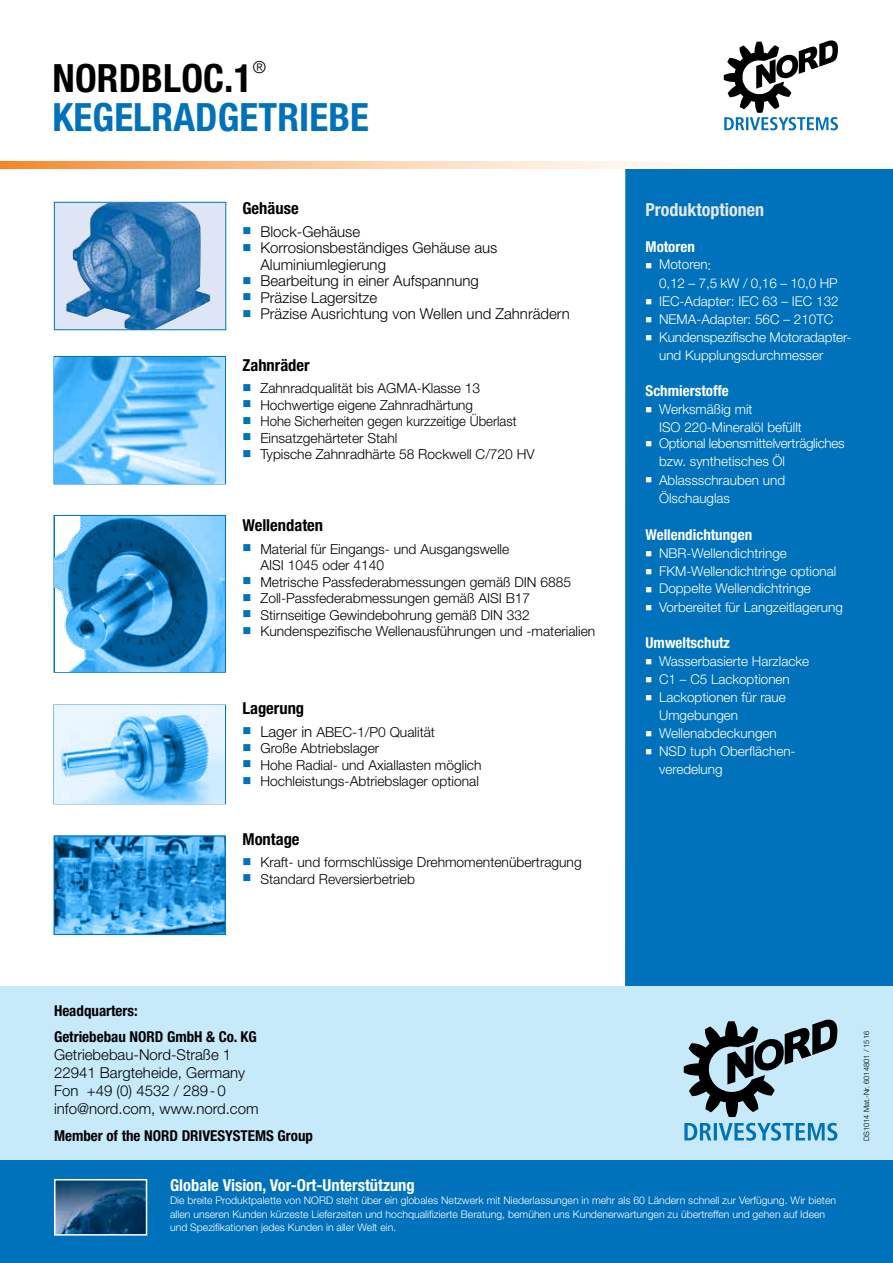
<style>
.page{position:relative;width:893px;height:1263px;background:#fff}
.page>*{position:absolute;margin:0;border:0;box-sizing:border-box;transform-origin:0 0}
.t1{font:700 condensed 39px "Helvetica Neue";letter-spacing:.005em;color:#0072bc}
.t2{font:700 condensed 39px "Helvetica Neue";letter-spacing:.005em;color:#000}
.t3{font:700 condensed 18px "Helvetica Neue";color:#e6e7e8}
.t4{font:300 16.65px "Helvetica Neue";color:#000}
.t5{font:700 condensed 16.5px "Helvetica Neue";color:#000}
.t6{font:700 condensed 16.5px "Helvetica Neue";color:#fff}
.t7{font:300 15px/18px "Helvetica Neue";color:#000}
.t8{font:700 condensed 15px/26.5px "Helvetica Neue";color:#000}
.t9{font:700 condensed 15px "Helvetica Neue";color:#fff}
.t10{font:300 13.8px/16.5px "Helvetica Neue";color:#000}
.t11{font:300 13.8px "Helvetica Neue";color:#000;scale:.95 1}
.t12{font:300 13.5px/18px "Helvetica Neue";color:#fff}
.t13{font:300 13.5px/18px "Helvetica Neue";letter-spacing:-.02em;color:#fff}
.t14{font:300 10.5px/13.5px "Helvetica Neue";color:#fff}
.t15{font:300 7.5px "Helvetica Neue";color:#000}
.s1{color:#0072bc}
.s2{font-size:15px}
</style>
<div class="page">
<div style="left:625px;top:169px;width:268px;height:817px;background:#0072bc"></div>
<div style="left:0;top:986px;width:893px;height:188px;background:#c7eafb"></div>
<div style="left:0;top:1160px;width:893px;height:103px;background:#0072bc"></div>
<svg style="left:0;top:162px;width:677px;height:7px;background:#fcc99e"></svg>
<img style="left:57px;top:1182px;width:87px;height:50px">
<div style="left:54px;top:1179px;width:93px;height:56px;border:2px solid #fff"></div>
<svg style="left:54px;top:515px;width:172px;height:158px;background:#4595ca"></svg>
<svg style="left:54px;top:356px;width:172px;height:128px;background:#75c5f9"></svg>
<svg style="left:54px;top:705px;width:172px;height:99px;background:#9bd2f6"></svg>
<svg style="left:54px;top:835px;width:172px;height:100px;background:#3498d9"></svg>
<svg style="left:684px;top:1019px;width:153px;height:98px"></svg>
<svg style="left:684px;top:1123px;width:153px;height:18px"></svg>
<svg style="left:724px;top:40px;width:114px;height:90px"></svg>
<div style="left:54px;top:202px;width:172px;height:128px;background:#dee6f5;border:1px solid #0072bc"></div>
<img style="left:66px;top:203px;width:145px;height:127px">
<h1 class="t2" style="left:53px;top:54px;width:201px">NORDBLOC.1</h1>
<p class="t4" style="left:253px;top:57px;width:15px">®</p>
<h1 class="t1" style="left:53px;top:93px;width:318px">KEGELRADGETRIEBE</h1>
<p class="t5" style="left:242px;top:198px;width:58px">Gehäuse</p>
<p class="t7" style="left:242px;top:222px;width:119px"><span class="s1">■</span> Block-Gehäuse</p>
<p class="t7" style="left:260px;top:239px;width:238px;line-height:16.5px;text-indent:-18px"><span class="s1">■</span> Korrosionsbeständiges Gehäuse aus<br>Aluminiumlegierung</p>
<p class="t7" style="left:242px;top:271px;width:238px"><span class="s1">■</span> Bearbeitung in einer Aufspannung</p>
<p class="t7" style="left:242px;top:288px;width:136px"><span class="s1">■</span> Präzise Lagersitze</p>
<p class="t7" style="left:242px;top:304px;width:329px"><span class="s1">■</span> Präzise Ausrichtung von Wellen und Zahnrädern</p>
<p class="t5" style="left:242px;top:355px;width:69px">Zahnräder</p>
<p class="t10" style="left:242px;top:380px;width:239px"><span class="s1">■</span> Zahnradqualität bis AGMA-Klasse 13</p>
<p class="t10" style="left:242px;top:396px;width:232px"><span class="s1">■</span> Hochwertige eigene Zahnradhärtung</p>
<p class="t11" style="left:242px;top:413px;width:290px"><span class="s1">■</span> Hohe Sicherheiten gegen kurzzeitige Überlast</p>
<p class="t10" style="left:242px;top:429px;width:156px"><span class="s1">■</span> Einsatzgehärteter Stahl</p>
<p class="t10" style="left:242px;top:446px;width:294px"><span class="s1">■</span> Typische Zahnradhärte 58 Rockwell C/720 HV</p>
<p class="t5" style="left:242px;top:516px;width:82px">Wellendaten</p>
<p class="t10" style="left:260px;top:540px;width:250px;text-indent:-18px"><span class="s1">■</span> Material für Eingangs- und Ausgangswelle<br>AISI 1045 oder 4140</p>
<p class="t10" style="left:242px;top:573px;width:330px"><span class="s1">■</span> Metrische Passfederabmessungen gemäß DIN 6885</p>
<p class="t10" style="left:242px;top:590px;width:289px"><span class="s1">■</span> Zoll-Passfederabmessungen gemäß AISI B17</p>
<p class="t10" style="left:242px;top:606px;width:289px"><span class="s1">■</span> Stirnseitige Gewindebohrung gemäß DIN 332</p>
<p class="t10" style="left:242px;top:623px;width:354px"><span class="s1">■</span> Kundenspezifische Wellenausführungen und -materialien</p>
<p class="t5" style="left:242px;top:698px;width:63px">Lagerung</p>
<p class="t10" style="left:242px;top:723px;width:194px"><span class="s1">■</span> <span class="s2">Lager in</span> ABEC-1/P0 Qualität</p>
<p class="t10" style="left:242px;top:739px;width:138px"><span class="s1">■</span> Große Abtriebslager</p>
<p class="t10" style="left:242px;top:756px;width:240px"><span class="s1">■</span> Hohe Radial- und Axiallasten möglich</p>
<p class="t10" style="left:242px;top:772px;width:238px"><span class="s1">■</span> Hochleistungs-Abtriebslager optional</p>
<p class="t5" style="left:242px;top:829px;width:59px">Montage</p>
<p class="t10" style="left:242px;top:854px;width:341px"><span class="s1">■</span> Kraft- und formschlüssige Drehmomentenübertragung</p>
<p class="t10" style="left:242px;top:870px;width:174px"><span class="s1">■</span> Standard Reversierbetrieb</p>
<h2 class="t3" style="left:646px;top:199px;width:120px">Produktoptionen</h2>
<p class="t9" style="left:646px;top:238px;width:51px">Motoren</p>
<p class="t12" style="left:659px;top:255px;width:180px;line-height:18.8px;text-indent:-14px">■ Motoren:<br>0,12 – 7,5 kW / 0,16 – 10,0 HP</p>
<p class="t12" style="left:646px;top:292px;width:195px">■ IEC-Adapter: IEC 63 – IEC 132</p>
<p class="t12" style="left:646px;top:310px;width:189px">■ NEMA-Adapter: 56C – 210TC</p>
<p class="t12" style="left:659px;top:328px;width:194px;text-indent:-14px">■ Kundenspezifische Motoradapter&shy;und Kupplungsdurchmesser</p>
<p class="t9" style="left:646px;top:382px;width:85px">Schmierstoffe</p>
<p class="t12" style="left:659px;top:400px;width:144px;text-indent:-14px">■ Werksmäßig mit<br>ISO 220-Mineralöl befüllt</p>
<p class="t13" style="left:659px;top:434px;width:187px;text-indent:-14px">■ Optional lebensmittelverträgliches bzw. synthetisches Öl</p>
<p class="t12" style="left:659px;top:470px;width:128px;text-indent:-14px">■ Ablassschrauben und<br>Ölschauglas</p>
<p class="t9" style="left:646px;top:526px;width:108px">Wellendichtungen</p>
<p class="t12" style="left:646px;top:544px;width:143px">■ NBR-Wellendichtringe</p>
<p class="t12" style="left:646px;top:562px;width:192px">■ FKM-Wellendichtringe optional</p>
<p class="t12" style="left:646px;top:579px;width:167px">■ Doppelte Wellendichtringe</p>
<p class="t12" style="left:646px;top:598px;width:199px">■ Vorbereitet für Langzeitlagerung</p>
<p class="t9" style="left:646px;top:634px;width:86px">Umweltschutz</p>
<p class="t12" style="left:646px;top:652px;width:165px">■ Wasserbasierte Harzlacke</p>
<p class="t12" style="left:646px;top:670px;width:146px">■ C1 – C5 Lackoptionen</p>
<p class="t12" style="left:659px;top:688px;width:128px;text-indent:-14px">■ Lackoptionen für raue<br>Umgebungen</p>
<p class="t12" style="left:646px;top:724px;width:133px">■ Wellenabdeckungen</p>
<p class="t12" style="left:659px;top:742px;width:138px;text-indent:-14px">■ NSD tuph Oberflächen&shy;veredelung</p>
<p class="t8" style="left:54px;top:997px;width:204px">Headquarters:<br>Getriebebau NORD GmbH &amp; Co. KG</p>
<p class="t7" style="left:54px;top:1046px;width:206px">Getriebebau-Nord-Straße 1<br>22941 Bargteheide, Germany<br>Fon +49 (0) 4532 / 289-0 info@nord.com, www.nord.com</p>
<p class="t8" style="left:54px;top:1122px;width:261px">Member of the NORD DRIVESYSTEMS Group</p>
<p class="t6" style="left:170px;top:1175px;width:246px">Globale Vision, Vor-Ort-Unterstützung</p>
<p class="t14" style="left:170px;top:1193px;width:667px">Die breite Produktpalette von NORD steht über ein globales Netzwerk mit Niederlassungen in mehr als 60 Ländern schnell zur Verfügung. Wir bieten allen unseren Kunden kürzeste Lieferzeiten und hochqualifizierte Beratung, bemühen uns Kundenerwartungen zu übertreffen und gehen auf Ideen und Spezifikationen jedes Kunden in aller Welt ein.</p>
<p class="t15" style="left:862px;top:1141px;width:111px;rotate:-90deg">DS1014 Mat.-Nr. 6014801 / 1516</p>
</div>
